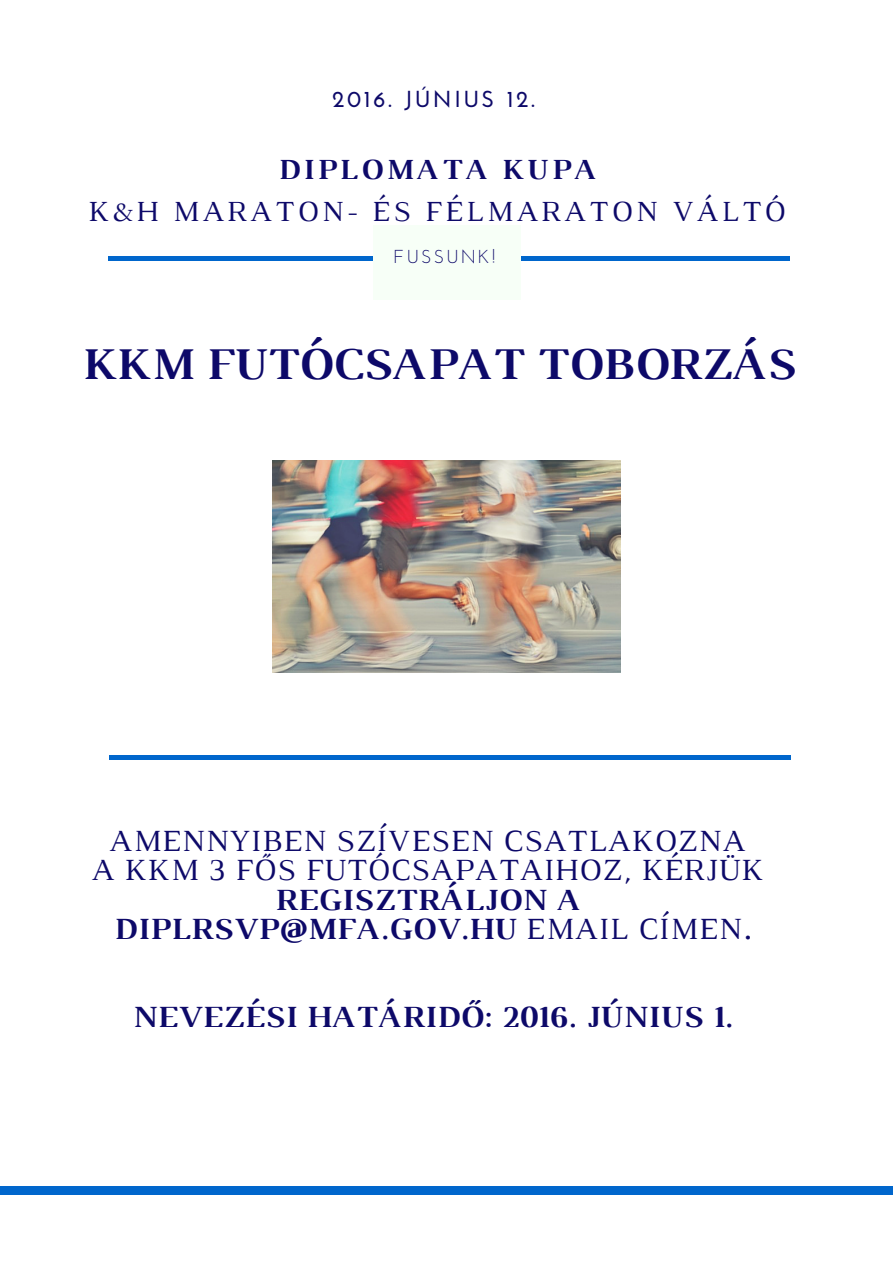
<style>
.page{position:relative;width:893px;height:1262px;background:#fff}
.page>*{position:absolute;margin:0;border:0;box-sizing:border-box;transform-origin:0 0}
.t1{font:700 46.35px "Luthier";color:#0d0969}
.t2{font:700 31.42px/29.2px "Luthier";letter-spacing:.02em;color:#0d0969;text-align:center}
.t3{font:31.42px/29.2px "Luthier";letter-spacing:.02em;color:#0d0969;text-align:center}
.t4{font:29.78px "Luthier";letter-spacing:.1em;color:#0d0969}
.t5{font:700 29.78px "Luthier";letter-spacing:.1em;color:#0d0969}
.t6{font:700 23.17px "Josefin Sans";letter-spacing:.12em;color:#0d0969}
.t7{font:18.67px "Josefin Sans";letter-spacing:.12em;color:#0d0969}
.s1{font-weight:400}
</style>
<div class="page">
<hr style="left:108px;top:256px;width:682px;height:4px;background:#06c">
<div style="left:0;top:1186px;width:892px;height:9px;background:#06c"></div>
<div style="left:372px;top:225px;width:148px;height:75px;background:#f7fff7"></div>
<hr style="left:109px;top:756px;width:682px;height:4px;background:#06c">
<img style="left:273px;top:460px;width:347px;height:213px">
<p class="t6" style="left:332px;top:90px;width:204px">2016. JÚNIUS 12.</p>
<p class="t5" style="left:278px;top:159px;width:319px">DIPLOMATA KUPA</p>
<p class="t4" style="left:88px;top:200px;width:698px">K&amp;H MARATON- ÉS FÉLMARATON VÁLTÓ</p>
<p class="t7" style="left:393px;top:249px;width:103px">FUSSUNK!</p>
<h1 class="t1" style="left:82px;top:347px;width:714px">KKM FUTÓCSAPAT TOBORZÁS</h1>
<p class="t3" style="left:91px;top:829px;width:673px">AMENNYIBEN SZÍVESEN CSATLAKOZNA<br>A KKM 3 FŐS FUTÓCSAPATAIHOZ, KÉRJÜK</p>
<p class="t2" style="left:114px;top:887px;width:638px">REGISZTRÁLJON A<br>DIPLRSVP@MFA.GOV.HU <span class="s1">EMAIL CÍMEN</span>.</p>
<p class="t2" style="left:132px;top:1004px;width:601px">NEVEZÉSI HATÁRIDŐ: 2016. JÚNIUS 1.</p>
</div>
